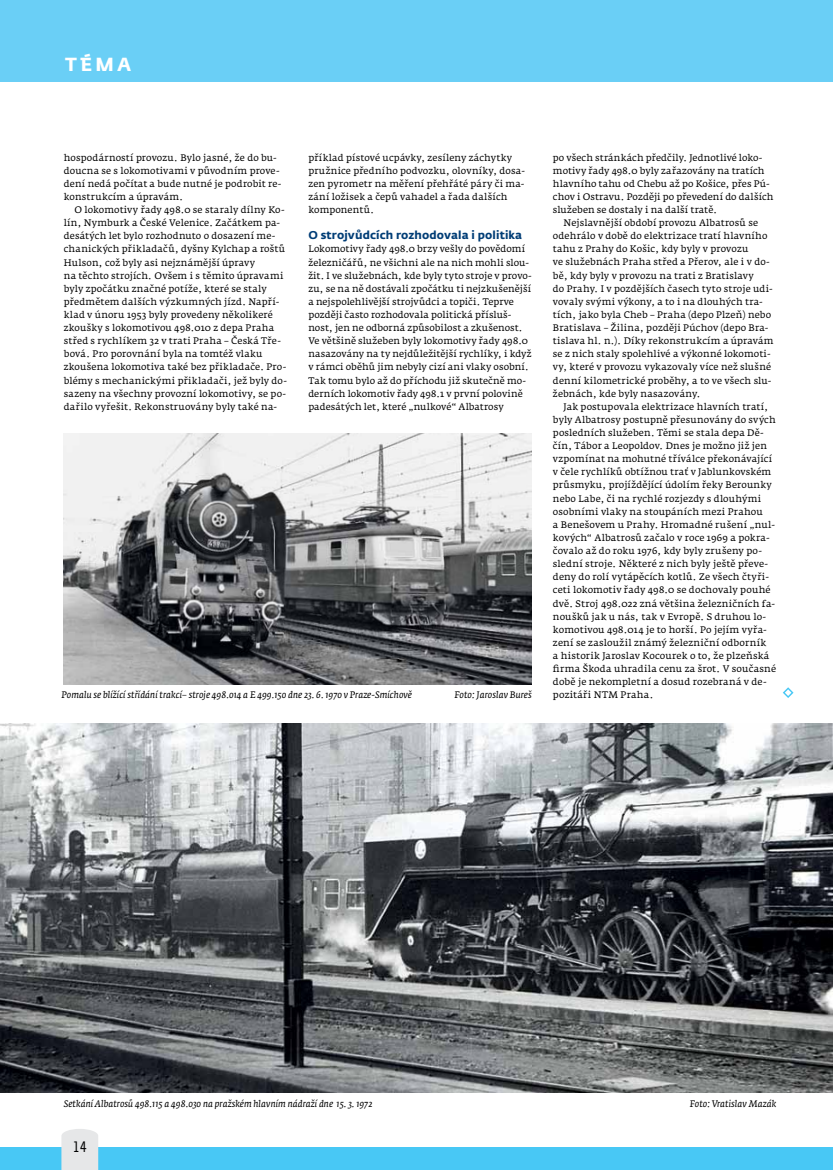
<style>
.page{position:relative;width:833px;height:1170px;background:#fff}
.page>*{position:absolute;margin:0;border:0;box-sizing:border-box;transform-origin:0 0}
.t1{font:700 18.75px "CD Fedra";color:#fff}
.t2{font:15px "CD Fedra Cond Pro";color:#000}
.t3{font:700 11.25px "CD Fedra";letter-spacing:.005em;color:#003d76}
.t4{font:9.38px/13.1px "Fedra Serif A Pro";letter-spacing:.015em;color:#000}
.t5{font:italic 9.38px "Fedra Serif A Pro";letter-spacing:.005em;color:#000}
</style>
<div class="page">
<div style="left:0;top:0;width:833px;height:81px;background:#6acff6"></div>
<div style="left:0;top:1147px;width:833px;height:22px;background:#48c8f5"></div>
<svg style="left:61px;top:1129px;width:37px;height:40px"></svg>
<svg style="left:783px;top:687px;width:10px;height:11px"></svg>
<img style="left:0;top:723px;width:833px;height:368px">
<img style="left:64px;top:434px;width:467px;height:250px">
<h1 class="t1" style="left:65px;top:53px;width:68px">tém a</h1>
<p class="t4" style="left:64px;top:151px;width:219px">hospodárností provozu. Bylo jasné, že do bu&shy;doucna se s lokomotivami v původním prove&shy;dení nedá počítat a bude nutné je podrobit re&shy;konstrukcím a úpravám.</p>
<p class="t4" style="left:64px;top:203px;width:225px;text-indent:11px">O lokomotivy řady 498.0 se staraly dílny Ko&shy;lín, Nymburk a České Velenice. Začátkem pa&shy;desátých let bylo rozhodnuto o dosazení me&shy;chanických přikladačů, dyšny Kylchap a roštů Hulson, což byly asi nejznámější úpravy<br>na těchto strojích. Ovšem i s těmito úpravami byly zpočátku značné potíže, které se staly předmětem dalších výzkumných jízd. Napří&shy;klad v únoru 1953 byly provedeny několikeré zkoušky s lokomotivou 498.010 z depa Praha střed s rychlíkem 32 v trati Praha – Česká Tře&shy;bová. Pro porovnání byla na tomtéž vlaku zkoušena lokomotiva také bez přikladače. Pro&shy;blémy s mechanickými přikladači, jež byly do&shy;sazeny na všechny provozní lokomotivy, se po&shy;dařilo vyřešit. Rekonstruovány byly také na-</p>
<p class="t4" style="left:308px;top:151px;width:218px">příklad pístové ucpávky, zesíleny záchytky pružnice předního podvozku, olovníky, dosa&shy;zen pyrometr na měření přehřáté páry či ma&shy;zání ložisek a čepů vahadel a řada dalších komponentů.</p>
<p class="t3" style="left:308px;top:228px;width:215px">O strojvůdcích rozhodovala i politika</p>
<p class="t4" style="left:308px;top:242px;width:225px">Lokomotivy řady 498.0 brzy vešly do povědomí železničářů, ne všichni ale na nich mohli slou&shy;žit. I ve služebnách, kde byly tyto stroje v provo&shy;zu, se na ně dostávali zpočátku ti nejzkušenější a nejspolehlivější strojvůdci a topiči. Teprve později často rozhodovala politická přísluš&shy;nost, jen ne odborná způsobilost a zkušenost.<br>Ve většině služeben byly lokomotivy řady 498.0 nasazovány na ty nejdůležitější rychlíky, i když v rámci oběhů jim nebyly cizí ani vlaky osobní.<br>Tak tomu bylo až do příchodu již skutečně mo&shy;derních lokomotiv řady 498.1 v první polovině padesátých let, které „nulkové“ Albatrosy</p>
<p class="t5" style="left:61px;top:689px;width:352px">Pomalu se blížící střídání trakcí– stroje 498.014 a E 499.150 dne 23. 6. 1970 v Praze-Smíchově</p>
<p class="t5" style="left:454px;top:689px;width:79px">Foto: Jaroslav Bureš</p>
<p class="t4" style="left:553px;top:151px;width:211px">po všech stránkách předčily. Jednotlivé loko-</p>
<p class="t4" style="left:553px;top:164px;width:213px">motivy řady 498.0 byly zařazovány na tratích</p>
<p class="t4" style="left:553px;top:177px;width:218px">hlavního tahu od Chebu až po Košice, přes Pú-</p>
<p class="t4" style="left:553px;top:190px;width:222px">chov i Ostravu. Později po převedení do dalších</p>
<p class="t4" style="left:553px;top:203px;width:166px">služeben se dostaly i na další tratě.</p>
<p class="t4" style="left:563px;top:216px;width:196px">Nejslavnější období provozu Albatrosů se</p>
<p class="t4" style="left:553px;top:229px;width:216px">odehrálo v době do elektrizace tratí hlavního</p>
<p class="t4" style="left:553px;top:242px;width:197px">tahu z Prahy do Košic, kdy byly v provozu</p>
<p class="t4" style="left:553px;top:256px;width:218px">ve služebnách Praha střed a Přerov, ale i v do-</p>
<p class="t4" style="left:553px;top:269px;width:202px">bě, kdy byly v provozu na trati z Bratislavy</p>
<p class="t4" style="left:553px;top:282px;width:221px">do Prahy. I v pozdějších časech tyto stroje udi-</p>
<p class="t4" style="left:553px;top:295px;width:211px">vovaly svými výkony, a to i na dlouhých tra-</p>
<p class="t4" style="left:553px;top:308px;width:220px">tích, jako byla Cheb – Praha (depo Plzeň) nebo</p>
<p class="t4" style="left:553px;top:321px;width:217px">Bratislava – Žilina, později Púchov (depo Bra-</p>
<p class="t4" style="left:553px;top:334px;width:222px">tislava hl. n.). Díky rekonstrukcím a úpravám</p>
<p class="t4" style="left:553px;top:347px;width:219px">se z nich staly spolehlivé a výkonné lokomoti-</p>
<p class="t4" style="left:553px;top:360px;width:220px">vy, které v provozu vykazovaly více než slušné</p>
<p class="t4" style="left:553px;top:373px;width:220px">denní kilometrické proběhy, a to ve všech slu-</p>
<p class="t4" style="left:553px;top:387px;width:149px">žebnách, kde byly nasazovány.</p>
<p class="t4" style="left:563px;top:400px;width:206px">Jak postupovala elektrizace hlavních tratí,</p>
<p class="t4" style="left:553px;top:413px;width:224px">byly Albatrosy postupně přesunovány do svých</p>
<p class="t4" style="left:553px;top:426px;width:212px">posledních služeben. Těmi se stala depa Dě-</p>
<p class="t4" style="left:553px;top:439px;width:215px">čín, Tábor a Leopoldov. Dnes je možno již jen</p>
<p class="t4" style="left:553px;top:452px;width:221px">vzpomínat na mohutné tříválce překonávající</p>
<p class="t4" style="left:553px;top:465px;width:220px">v čele rychlíků obtížnou trať v Jablunkovském</p>
<p class="t4" style="left:553px;top:478px;width:220px">průsmyku, projíždějící údolím řeky Berounky</p>
<p class="t4" style="left:553px;top:491px;width:210px">nebo Labe, či na rychlé rozjezdy s dlouhými</p>
<p class="t4" style="left:553px;top:505px;width:211px">osobními vlaky na stoupáních mezi Prahou</p>
<p class="t4" style="left:553px;top:518px;width:223px">a Benešovem u Prahy. Hromadné rušení „nul-</p>
<p class="t4" style="left:553px;top:531px;width:218px">kových“ Albatrosů začalo v roce 1969 a pokra-</p>
<p class="t4" style="left:553px;top:544px;width:211px">čovalo až do roku 1976, kdy byly zrušeny po-</p>
<p class="t4" style="left:553px;top:557px;width:217px">slední stroje. Některé z nich byly ještě převe-</p>
<p class="t4" style="left:553px;top:570px;width:217px">deny do rolí vytápěcích kotlů. Ze všech čtyři-</p>
<p class="t4" style="left:553px;top:583px;width:219px">ceti lokomotiv řady 498.0 se dochovaly pouhé</p>
<p class="t4" style="left:553px;top:596px;width:224px">dvě. Stroj 498.022 zná většina železničních fa-</p>
<p class="t4" style="left:553px;top:610px;width:215px">noušků jak u nás, tak v Evropě. S druhou lo-</p>
<p class="t4" style="left:553px;top:623px;width:215px">komotivou 498.014 je to horší. Po jejím vyřa-</p>
<p class="t4" style="left:553px;top:636px;width:215px">zení se zasloužil známý železniční odborník</p>
<p class="t4" style="left:553px;top:649px;width:218px">a historik Jaroslav Kocourek o to, že plzeňská</p>
<p class="t4" style="left:553px;top:662px;width:225px">firma Škoda uhradila cenu za šrot. V současné</p>
<p class="t4" style="left:553px;top:675px;width:215px">době je nekompletní a dosud rozebraná v de-</p>
<p class="t4" style="left:553px;top:688px;width:102px">pozitáři NTM Praha.</p>
<p class="t5" style="left:64px;top:1098px;width:310px">Setkání Albatrosů 498.115 a 498.030 na pražském hlavním nádraží dne 15. 3. 1972</p>
<p class="t5" style="left:689px;top:1098px;width:88px">Foto: Vratislav Mazák</p>
<h2 class="t2" style="left:73px;top:1138px;width:16px">14</h2>
</div>
